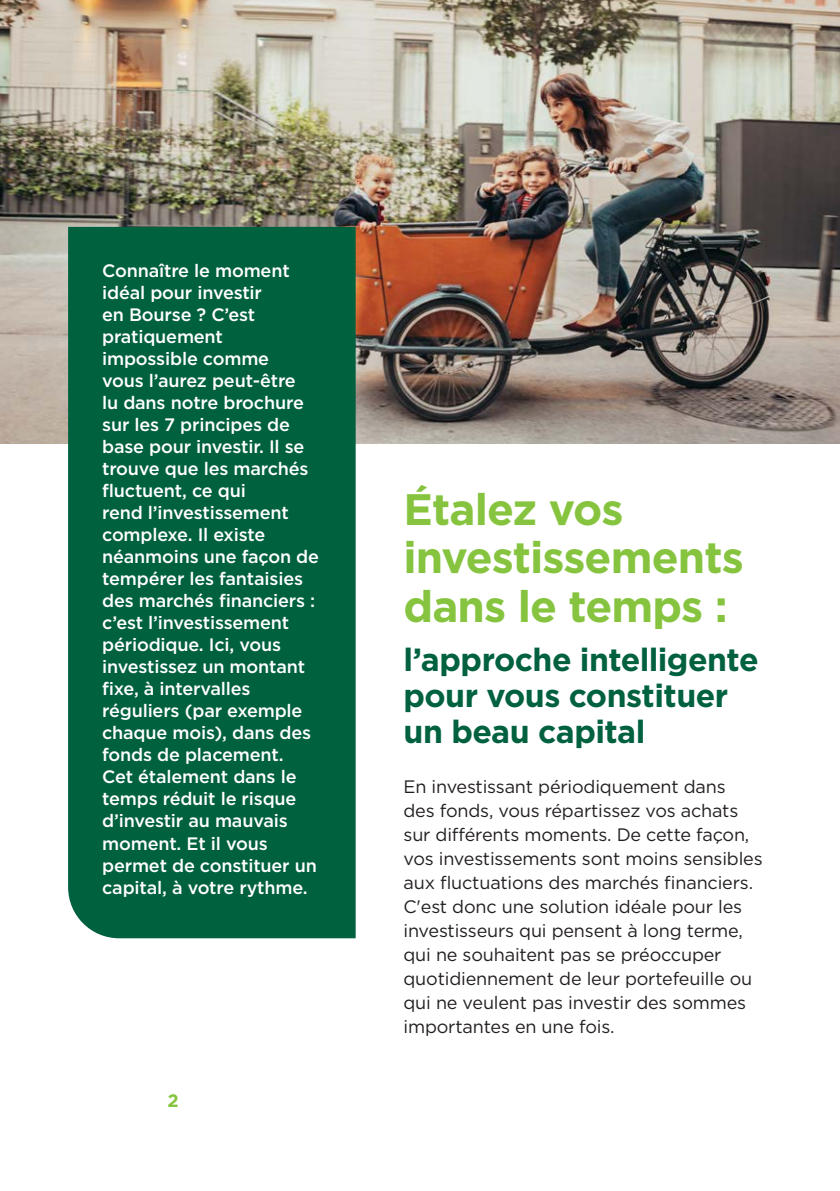
<style>
.page{position:relative;width:840px;height:1191px;background:#fff}
.page>*{position:absolute;margin:0;border:0;box-sizing:border-box;transform-origin:0 0}
.Titel{font:700 44px/48px "Gotham";letter-spacing:-.02em;color:#86c43f}
.Titel-2{font:700 32px/36px "Gotham";letter-spacing:-.02em;color:#00613f}
.inleiding{font:500 18px/22px "Gotham";letter-spacing:-.01em;color:#fff}
.Body{font:18px/24px "Gotham";letter-spacing:-.01em;color:#231f20}
.t1{font:700 18px "Gotham";color:#86c43f}
</style>
<div class="page">
<img style="left:0;top:0;width:839px;height:443px">
<div style="left:68px;top:227px;width:287px;height:711px;background:#00613f"></div>
<p class="inleiding" style="left:102px;top:260px;width:218px">Connaître le moment idéal pour investir<br>en Bourse ? C’est pratiquement impossible comme<br>vous l’aurez peut-être<br>lu dans notre brochure sur les 7 principes de base pour investir. Il se trouve que les marchés fluctuent, ce qui<br>rend l’investissement complexe. Il existe néanmoins une façon de tempérer les fantaisies des marchés financiers : c’est l’investissement périodique. Ici, vous investissez un montant fixe, à intervalles réguliers (par exemple chaque mois), dans des fonds de placement.<br>Cet étalement dans le temps réduit le risque d’investir au mauvais moment. Et il vous permet de constituer un capital, à votre rythme.</p>
<p class="t1" style="left:167px;top:1088px;width:13px">2</p>
<p class="Titel" style="left:403px;top:485px;width:341px">Étalez vos investissements dans le temps :</p>
<p class="Titel-2" style="left:403px;top:641px;width:356px">l’approche intelligente pour vous constituer un beau capital</p>
<p class="Body" style="left:403px;top:774px;width:360px">En investissant périodiquement dans<br>des fonds, vous répartissez vos achats sur différents moments. De cette façon, vos investissements sont moins sensibles aux fluctuations des marchés financiers.<br>C'est donc une solution idéale pour les investisseurs qui pensent à long terme, qui ne souhaitent pas se préoccuper quotidiennement de leur portefeuille ou qui ne veulent pas investir des sommes importantes en une fois.</p>
</div>
